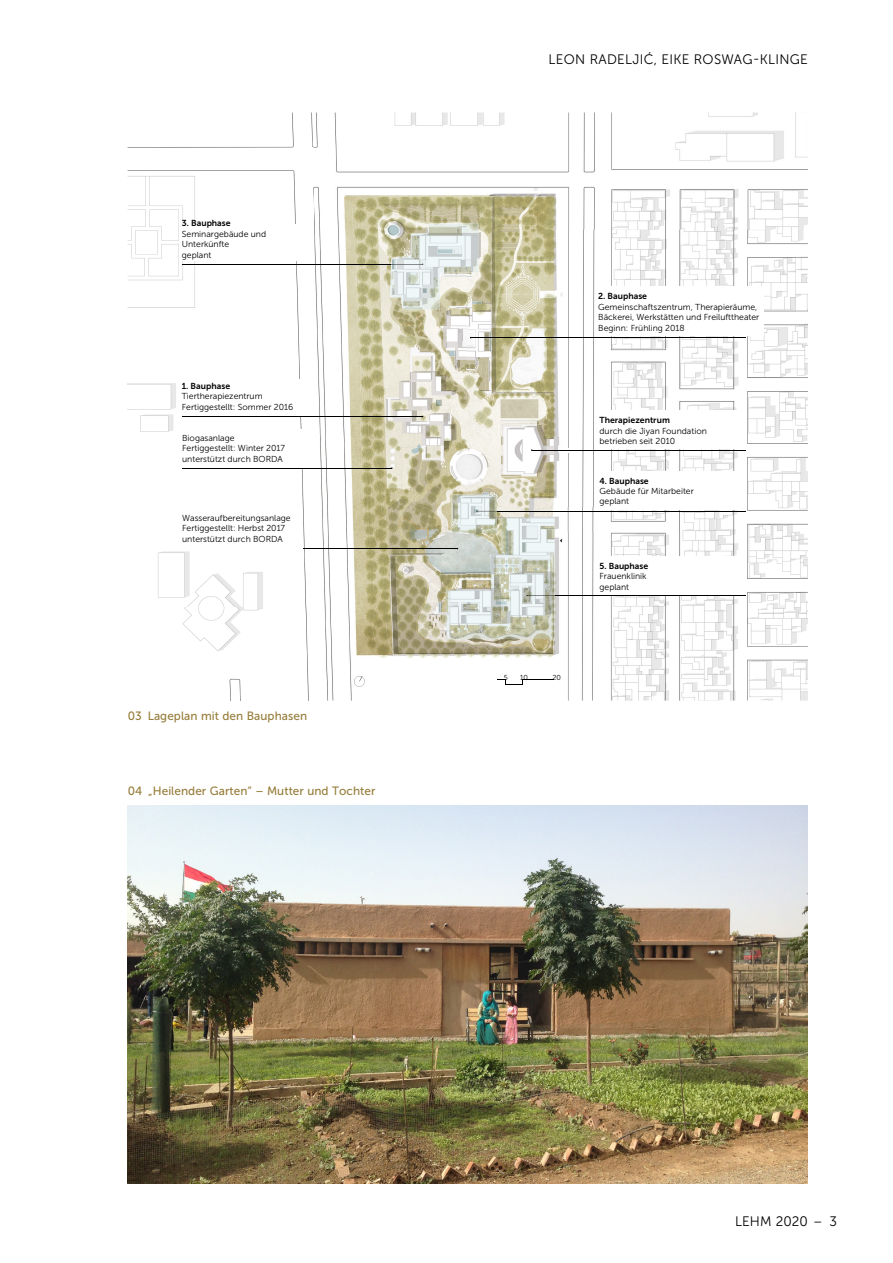
<style>
.page{position:relative;width:893px;height:1263px;background:#fff}
.page>*{position:absolute;margin:0;border:0;box-sizing:border-box;transform-origin:0 0}
.t1{font:13.65px "Museo Sans 300";letter-spacing:.02em;color:#000}
.t2{font:12px "Museo Sans 500";letter-spacing:.005em;color:#967d3a}
.t3{font:8.7px/10.4px "Museo Sans 300";color:#000}
.t4{font:8.7px "Museo Sans 700";color:#000}
.t5{font:7.2px "Museo Sans 300";color:#000}
</style>
<div class="page">
<svg style="left:128px;top:112px;width:680px;height:588px"></svg>
<hr style="left:522px;top:679px;width:32px;height:1px;background:#000">
<svg style="left:497px;top:679px;width:26px;height:6px"></svg>
<svg style="left:354px;top:676px;width:11px;height:11px"></svg>
<hr style="left:471px;top:337px;width:275px;height:1px;background:#000">
<hr style="left:182px;top:416px;width:241px;height:1px;background:#000">
<hr style="left:182px;top:264px;width:241px;height:1px;background:#000">
<hr style="left:182px;top:548px;width:275px;height:1px;background:#000">
<hr style="left:182px;top:468px;width:210px;height:1px;background:#000">
<hr style="left:559px;top:448px;width:13px;height:4px;background:#fff">
<hr style="left:532px;top:450px;width:213px;height:1px;background:#000">
<hr style="left:477px;top:511px;width:268px;height:1px;background:#000">
<hr style="left:527px;top:595px;width:218px;height:1px;background:#000">
<div style="left:182px;top:380px;width:121px;height:36px;background:#fff"></div>
<div style="left:182px;top:224px;width:121px;height:37px;background:#fff"></div>
<div style="left:598px;top:287px;width:166px;height:49px;background:#fff"></div>
<div style="left:182px;top:429px;width:121px;height:39px;background:#fff"></div>
<div style="left:599px;top:411px;width:144px;height:38px;background:#fff"></div>
<div style="left:599px;top:472px;width:144px;height:38px;background:#fff"></div>
<div style="left:599px;top:556px;width:144px;height:39px;background:#fff"></div>
<div style="left:182px;top:512px;width:121px;height:36px;background:#fff"></div>
<img style="left:390px;top:223px;width:89px;height:87px">
<img style="left:452px;top:494px;width:45px;height:23px">
<svg style="left:476px;top:510px;width:21px;height:2px"></svg>
<img style="left:446px;top:517px;width:109px;height:122px">
<svg style="left:526px;top:595px;width:29px;height:1px"></svg>
<img style="left:128px;top:806px;width:680px;height:378px">
<p class="t4" style="left:182px;top:219px;width:50px">3. Bauphase</p>
<p class="t3" style="left:182px;top:229px;width:86px">Seminargebäude und<br>Unterkünfte<br>geplant</p>
<p class="t4" style="left:182px;top:381px;width:50px">1. Bauphase</p>
<p class="t3" style="left:182px;top:391px;width:113px">Tiertherapiezentrum<br>Fertiggestellt: Sommer 2016</p>
<p class="t3" style="left:182px;top:433px;width:104px">Biogasanlage<br>Fertiggestellt: Winter 2017 unterstützt durch BORDA</p>
<p class="t3" style="left:182px;top:513px;width:110px">Wasseraufbereitungsanlage<br>Fertiggestellt: Herbst 2017 unterstützt durch BORDA</p>
<h2 class="t2" style="left:128px;top:709px;width:181px">03 Lageplan mit den Bauphasen</h2>
<h2 class="t2" style="left:128px;top:784px;width:249px">04 „Heilender Garten“ – Mutter und Tochter</h2>
<h1 class="t1" style="left:549px;top:52px;width:261px">LEON RADELJIĆ, EIKE ROSWAG-KLINGE</h1>
<p class="t4" style="left:598px;top:292px;width:50px">2. Bauphase</p>
<p class="t3" style="left:598px;top:302px;width:163px">Gemeinschaftszentrum, Therapieräume,<br>Bäckerei, Werkstätten und Freilufttheater<br>Beginn: Frühling 2018</p>
<p class="t4" style="left:599px;top:415px;width:72px">Therapiezentrum</p>
<p class="t3" style="left:599px;top:426px;width:109px">durch die Jiyan Foundation betrieben seit 2010</p>
<p class="t4" style="left:599px;top:476px;width:51px">4. Bauphase</p>
<p class="t3" style="left:599px;top:486px;width:96px">Gebäude für Mitarbeiter geplant</p>
<p class="t5" style="left:504px;top:674px;width:6px">5</p>
<p class="t5" style="left:520px;top:674px;width:9px">10</p>
<p class="t5" style="left:552px;top:674px;width:10px">20</p>
<p class="t4" style="left:599px;top:561px;width:50px">5. Bauphase</p>
<p class="t3" style="left:599px;top:571px;width:49px">Frauenklinik geplant</p>
<h1 class="t1" style="left:735px;top:1213px;width:104px">LEHM 2020 – 3</h1>
</div>
